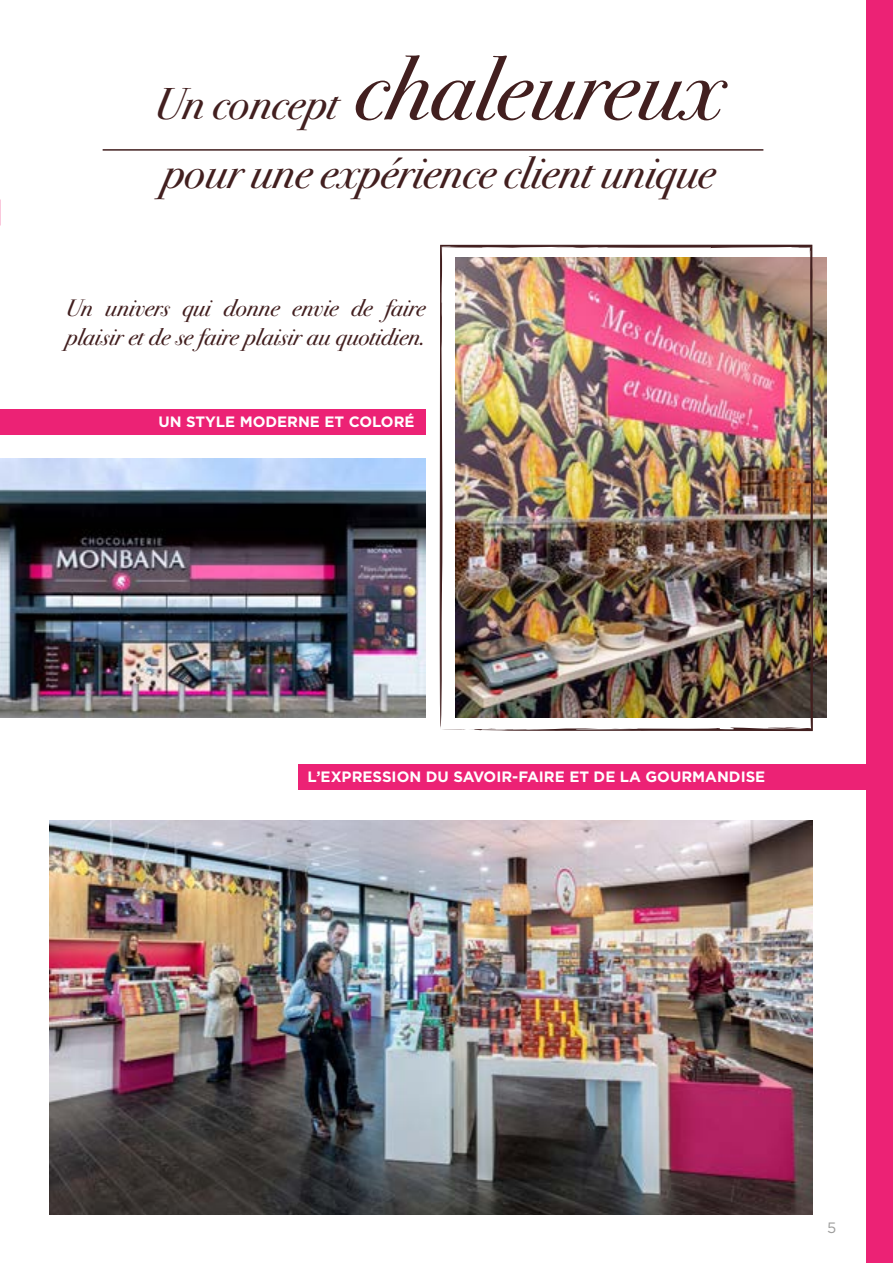
<style>
.page{position:relative;width:893px;height:1263px;background:#fff}
.page>*{position:absolute;margin:0;border:0;box-sizing:border-box;transform-origin:0 0}
.t1{font:italic 90px "Bodoni Sev ITC";color:#421f1f}
.t2{font:italic 45px "Bodoni Sev ITC";color:#421f1f}
.t3{font:italic 24px/28.8px "Bodoni Sev ITC";color:#421f1f}
.t4{font:700 15px "Gotham";color:#fff}
.t5{font:15px "Gotham";color:#9d9d9c}
.s1{font-size:45px}
</style>
<div class="page">
<img style="left:813px;top:257px;width:13px;height:460px">
<div style="left:866px;top:0;width:27px;height:1263px;background:#ec2275"></div>
<hr style="left:103px;top:149px;width:660px;height:2px;background:#421f1f">
<div style="left:0;top:409px;width:425px;height:25px;background:#ec2275"></div>
<div style="left:298px;top:764px;width:595px;height:26px;background:#ec2275"></div>
<img style="left:0;top:459px;width:425px;height:258px">
<img style="left:49px;top:820px;width:764px;height:394px">
<img style="left:440px;top:245px;width:372px;height:486px">
<svg style="left:441px;top:729px;width:72px;height:2px"></svg>
<svg style="left:552px;top:730px;width:16px;height:1px"></svg>
<svg style="left:608px;top:728px;width:41px;height:3px"></svg>
<svg style="left:810px;top:710px;width:1px;height:17px"></svg>
<p class="t1" style="left:154px;top:34px;width:570px"><span class="s1">Un concept</span> chaleureux</p>
<p class="t2" style="left:162px;top:146px;width:554px">pour une expérience client unique</p>
<p class="t3" style="left:66px;top:294px;width:361px">Un univers qui donne envie de faire plaisir et de se faire plaisir au quotidien.</p>
<p class="t4" style="left:158px;top:412px;width:258px">UN STYLE MODERNE ET COLORÉ</p>
<p class="t4" style="left:308px;top:767px;width:459px">L’EXPRESSION DU SAVOIR-FAIRE ET DE LA GOURMANDISE</p>
<p class="t5" style="left:827px;top:1218px;width:11px">5</p>
</div>
